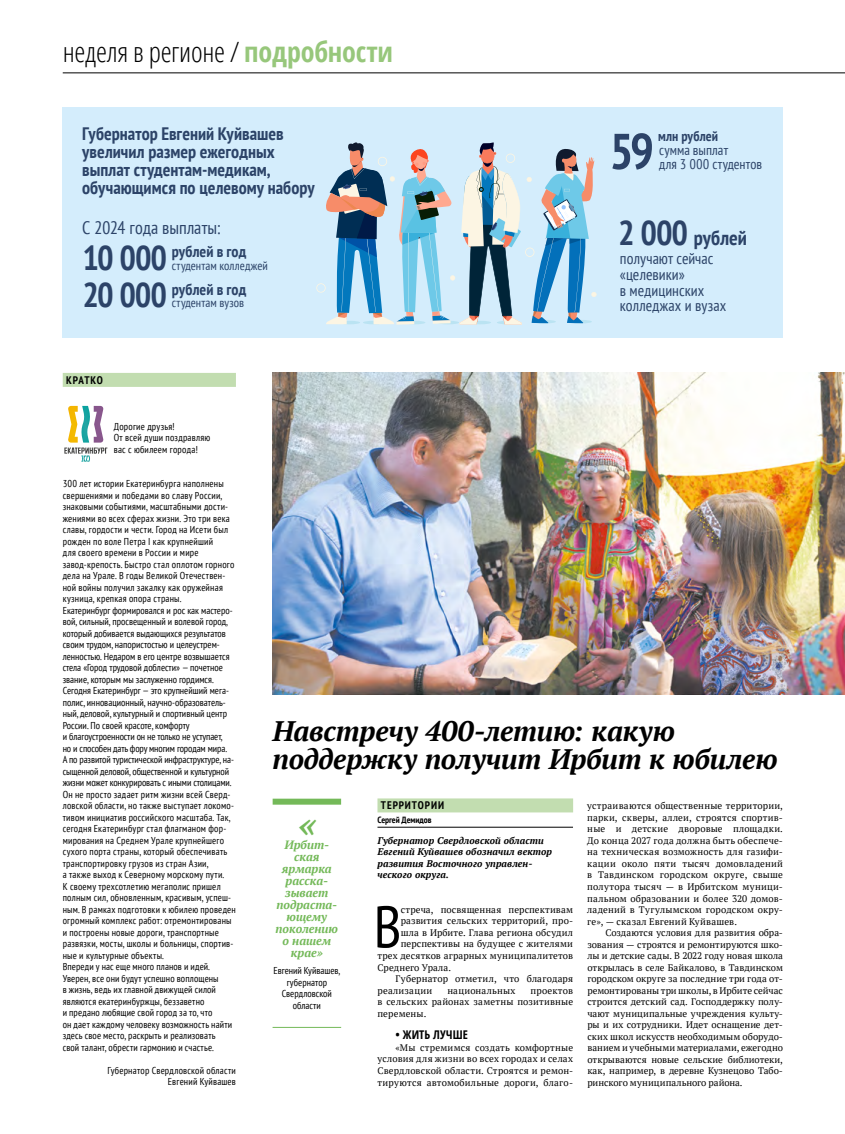
<style>
.page{position:relative;width:845px;height:1134px;background:#fff}
.page>*{position:absolute;margin:0;border:0;box-sizing:border-box;transform-origin:0 0}
.t1{font:condensed 58.8px "PT Sans";color:#000}
.t2{font:700 condensed 50.1px "PT Sans";color:#2c4368}
.t3{font:italic 700 36px "PT Serif";color:#74b959}
.t4{font:italic 700 28.2px/28.2px "PT Serif";letter-spacing:-.01em;color:#000}
.t5{font:300 condensed 28px "Open Sans";letter-spacing:-.01em;color:#000}
.t6{font:700 condensed 20.3px "PT Sans";color:#2c4368}
.t7{font:700 condensed 18px/18px "PT Sans";color:#2c4368}
.t8{font:condensed 18px "PT Sans";color:#2c4368}
.t9{font:700 condensed 15.8px "PT Sans";letter-spacing:.01em;color:#2c4368}
.t10{font:condensed 15.7px/15.7px "PT Sans";color:#2c4368}
.t11{font:condensed 14px/14px "PT Sans";color:#2c4368}
.t12{font:700 condensed 14px "PT Sans";color:#2c4368}
.t13{font:condensed 12.3px "PT Sans";letter-spacing:.005em;color:#2c4368}
.t14{font:italic 700 12px/12px "PT Serif";color:#74b959;text-align:center}
.t15{font:700 condensed 12px "Open Sans";letter-spacing:.005em;color:#000}
.t16{font:700 condensed 11px "PT Sans";letter-spacing:.08em;color:#000}
.t17{font:condensed 10px/11.5px "PT Sans";letter-spacing:.015em;color:#000}
.t18{font:italic 700 9.7px/11.5px "PT Serif";letter-spacing:.01em;color:#000}
.t19{font:9.5px/11.5px "PT Serif";letter-spacing:.015em;color:#000;text-align:justify}
.t20{font:700 condensed 9px "PT Sans";color:#000}
.s1{font-weight:700;color:#97c77b}
.s2{font-size:34.4px}
</style>
<div class="page">
<div style="left:63px;top:108px;width:720px;height:230px;background:#d4edfc"></div>
<hr style="left:63px;top:72px;width:782px;height:1px;background:#000">
<div style="left:377px;top:798px;width:196px;height:14px;background:#c2ddb0"></div>
<hr style="left:377px;top:827px;width:196px;height:1px;background:#000">
<img style="left:273px;top:372px;width:572px;height:322px">
<div style="left:273px;top:799px;width:68px;height:6px;background:#74b959"></div>
<hr style="left:272px;top:1027px;width:69px;height:1px;background:#74b959">
<div style="left:63px;top:373px;width:173px;height:14px;background:#c2ddb0"></div>
<svg style="left:316px;top:142px;width:280px;height:183px"></svg>
<svg style="left:64px;top:406px;width:43px;height:56px"></svg>
<h3 class="t5" style="left:63px;top:33px;width:332px">неделя в регионе / <span class="s1">подробности</span></h3>
<h3 class="t7" style="left:82px;top:124px;width:234px">Губернатор Евгений Куйвашев увеличил размер ежегодных выплат студентам-медикам, обучающимся по целевому набору</h3>
<h3 class="t8" style="left:82px;top:216px;width:140px">С 2024 года выплаты:</h3>
<h3 class="t9" style="left:82px;top:241px;width:166px"><span class="s2">10 000</span> рублей в год</h3>
<p class="t13" style="left:172px;top:258px;width:98px">студентам колледжей</p>
<h3 class="t9" style="left:82px;top:279px;width:166px"><span class="s2">20 000</span> рублей в год</h3>
<p class="t13" style="left:172px;top:295px;width:74px">студентам вузов</p>
<p class="t16" style="left:66px;top:373px;width:38px">КРАТКО</p>
<h2 class="t2" style="left:609px;top:118px;width:47px">59</h2>
<h3 class="t12" style="left:658px;top:126px;width:61px">млн рублей</h3>
<h3 class="t11" style="left:659px;top:143px;width:105px">сумма выплат<br>для 3 000 студентов</h3>
<h3 class="t6" style="left:618px;top:224px;width:131px"><span class="s2">2 000</span> рублей</h3>
<h3 class="t10" style="left:620px;top:250px;width:108px">получают сейчас «целевики»<br>в медицинских колледжах и вузах</h3>
<p class="t17" style="left:114px;top:420px;width:98px">Дорогие друзья!<br>От всей души поздравляю вас с юбилеем города!</p>
<p class="t17" style="left:63px;top:478px;width:175px">300 лет истории Екатеринбурга наполнены свершениями и победами во славу России, знаковыми событиями, масштабными дости&shy;жениями во всех сферах жизни. Это три века славы, гордости и чести. Город на Исети был рожден по воле Петра I как крупнейший<br>для своего времени в России и мире завод-крепость. Быстро стал оплотом горного дела на Урале. В годы Великой Отечествен&shy;ной войны получил закалку как оружейная кузница, крепкая опора страны.<br>Екатеринбург формировался и рос как мастеро&shy;вой, сильный, просвещенный и волевой город, который добивается выдающихся результатов своим трудом, напористостью и целеустрем&shy;ленностью. Недаром в его центре возвышается стела «Город трудовой доблести» — почетное звание, которым мы заслуженно гордимся.<br>Сегодня Екатеринбург — это крупнейший мега&shy;полис, инновационный, научно-образователь&shy;ный, деловой, культурный и спортивный центр России. По своей красоте, комфорту<br>и благоустроенности он не только не уступает,<br>но и способен дать фору многим городам мира.<br>А по развитой туристической инфраструктуре, на&shy;сыщенной деловой, общественной и культурной жизни может конкурировать с иными столицами.<br>Он не просто задает ритм жизни всей Сверд&shy;ловской области, но также выступает локомо&shy;тивом инициатив российского масштаба. Так, сегодня Екатеринбург стал флагманом фор&shy;мирования на Среднем Урале крупнейшего сухого порта страны, который обеспечивать транспортировку грузов из стран Азии,<br>а также выход к Северному морскому пути.<br>К своему трехсотлетию мегаполис пришел полным сил, обновленным, красивым, успеш&shy;ным. В рамках подготовки к юбилею проведен огромный комплекс работ: отремонтированы и построены новые дороги, транспортные развязки, мосты, школы и больницы, спортив&shy;ные и культурные объекты.<br>Впереди у нас еще много планов и идей.<br>Уверен, все они будут успешно воплощены<br>в жизнь, ведь их главной движущей силой являются екатеринбуржцы, беззаветно<br>и предано любящие свой город за то, что<br>он дает каждому человеку возможность найти здесь свое место, раскрыть и реализовать<br>свой талант, обрести гармонию и счастье.</p>
<p class="t17" style="left:108px;top:1064px;width:130px;text-align:right">Губернатор Свердловской области<br>Евгений Куйвашев</p>
<h3 class="t4" style="left:272px;top:716px;width:506px">Навстречу 400-летию: какую поддержку получит Ирбит к юбилею</h3>
<p class="t19" style="left:587px;top:800px;width:197px">устраиваются общественные территории, парки, скверы, аллеи, строятся спортив&shy;ные и детские дворовые площадки.<br>До конца 2027 года должна быть обеспече&shy;на техническая возможность для газифи&shy;кации около пяти тысяч домовладений в Тавдинском городском округе, свыше полутора тысяч — в Ирбитском муници&shy;пальном образовании и более 320 домов&shy;ладений в Тугулымском городском окру&shy;ге», — сказал Евгений Куйвашев.</p>
<p class="t19" style="left:587px;top:927px;width:197px;text-indent:18px">Создаются условия для развития обра&shy;зования — строятся и ремонтируются шко&shy;лы и детские сады. В 2022 году новая школа открылась в селе Байкалово, в Тавдинском городском округе за последние три года от&shy;ремонтированы три школы, в Ирбите сейчас строится детский сад. Господдержку полу&shy;чают муниципальные учреждения культу&shy;ры и их сотрудники. Идет оснащение дет&shy;ских школ искусств необходимым оборудо&shy;ванием и учебными материалами, ежегодно открываются новые сельские библиотеки, как, например, в деревне Кузнецово Табо&shy;ринского муниципального района.</p>
<p class="t16" style="left:381px;top:798px;width:65px">ТЕРРИТОРИИ</p>
<p class="t20" style="left:377px;top:814px;width:56px">Сергей Демидов</p>
<p class="t18" style="left:377px;top:835px;width:176px">Губернатор Свердловской области<br>Евгений Куйвашев обозначил вектор развития Восточного управлен&shy;ческого округа.</p>
<h3 class="t3" style="left:298px;top:801px;width:19px">«</h3>
<p class="t14" style="left:275px;top:838px;width:64px">Ирбит&shy;ская ярмарка расска&shy;зывает подраста&shy;ющему поколению о нашем крае»</p>
<p class="t17" style="left:273px;top:965px;width:68px;text-align:center">Евгений Куйвашев, губернатор<br>Свердловской области</p>
<h1 class="t1" style="left:374px;top:889px;width:29px">В</h1>
<p class="t19" style="left:401px;top:904px;width:174px">стреча, посвященная перспективам</p>
<p class="t19" style="left:401px;top:915px;width:174px">развития сельских территорий, про-</p>
<p class="t19" style="left:401px;top:927px;width:174px">шла в Ирбите. Глава региона обсудил</p>
<p class="t19" style="left:401px;top:938px;width:174px">перспективы на будущее с жителями</p>
<p class="t19" style="left:377px;top:950px;width:197px">трех десятков аграрных муниципалитетов</p>
<p class="t19" style="left:377px;top:961px;width:75px">Среднего Урала.</p>
<p class="t19" style="left:395px;top:973px;width:179px">Губернатор отметил, что благодаря</p>
<p class="t19" style="left:377px;top:984px;width:56px">реализации</p>
<p class="t19" style="left:447px;top:984px;width:70px">национальных</p>
<p class="t19" style="left:377px;top:984px;width:197px;text-indent:153px">проектов в сельских районах заметны позитивные перемены.</p>
<p class="t15" style="left:395px;top:1027px;width:74px">• ЖИТЬ ЛУЧШЕ</p>
<p class="t19" style="left:377px;top:1042px;width:197px;text-indent:18px">«Мы стремимся создать комфортные условия для жизни во всех городах и селах Свердловской области. Строятся и ремон&shy;тируются автомобильные дороги, благо-</p>
</div>
